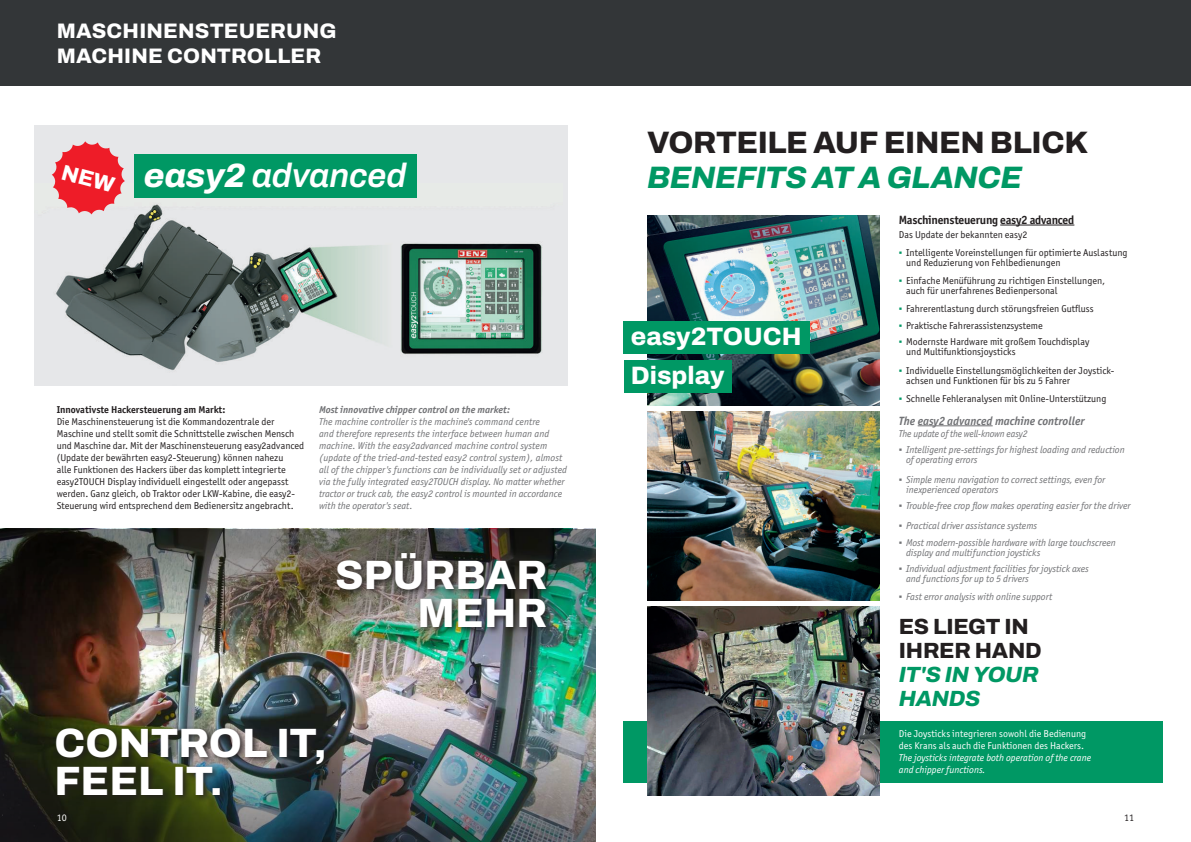
<style>
.page{position:relative;width:1191px;height:842px;background:#fff}
.page>*{position:absolute;margin:0;border:0;box-sizing:border-box;transform-origin:0 0}
.t1{font:800 41px/38.7px "Archivo";letter-spacing:.005em;color:#fff}
.t2{font:italic 600 33.7px "Archivo";color:#fff}
.t3{font:800 31px "Archivo";letter-spacing:-.01em;color:#231f20}
.t4{font:italic 600 31px "Archivo";letter-spacing:-.015em;color:#009864}
.t5{font:800 25.2px/39px "Archivo";color:#fff}
.t6{font:800 22px/24px "Archivo";letter-spacing:-.01em;color:#231f20}
.t7{font:italic 600 22px/24px "Archivo";letter-spacing:-.02em;color:#009864}
.t8{font:800 21px/25px "Archivo";letter-spacing:.01em;color:#fff}
.t9{font:italic 700 12px "Officina Sans ITC Pro";color:#717275}
.t10{font:700 12px "Officina Sans ITC Pro";letter-spacing:-.02em;color:#231f20}
.t11{font:10px/12px "Officina Sans ITC Pro";color:#231f20}
.t12{font:italic 10px/12px "Officina Sans ITC Pro";color:#717275}
.t13{font:10px/12px "Officina Sans ITC Pro";color:#fff}
.t14{font:italic 10px/12px "Officina Sans ITC Pro";color:#fff}
.t15{font:italic 700 10px "Officina Sans ITC Pro";color:#717275}
.t16{font:700 10px "Officina Sans ITC Pro";color:#231f20}
.s1{font-family:"Arial";color:#009864}
.s2{font-family:"Arial";font-style:normal}
</style>
<div class="page">
<div style="left:624px;top:721px;width:539px;height:61px;background:#009864"></div>
<div style="left:0;top:0;width:1191px;height:85px;background:#333638"></div>
<hr style="left:1000px;top:225px;width:74px;height:1px;background:#231f20">
<hr style="left:917px;top:425px;width:75px;height:1px;background:#717275">
<img style="left:647px;top:607px;width:232px;height:188px">
<div style="left:34px;top:126px;width:533px;height:260px;background:#e6e7e9"></div>
<img style="left:56px;top:184px;width:486px;height:187px">
<img style="left:0;top:654px;width:595px;height:50px">
<img style="left:0;top:704px;width:595px;height:138px">
<img style="left:0;top:529px;width:595px;height:125px">
<div style="left:53px;top:725px;width:279px;height:79px;background:#231f20;opacity:.89"></div>
<div style="left:334px;top:549px;width:220px;height:86px;background:#231f20;opacity:.89"></div>
<img style="left:647px;top:412px;width:232px;height:188px">
<img style="left:647px;top:215px;width:232px;height:190px">
<div style="left:134px;top:155px;width:282px;height:43px;background:#009864"></div>
<div style="left:624px;top:321px;width:186px;height:32px;background:#009864"></div>
<div style="left:624px;top:360px;width:107px;height:32px;background:#009864"></div>
<svg style="left:52px;top:141px;width:73px;height:73px"></svg>
<h3 class="t8" style="left:57px;top:18px;width:281px">MASCHINENSTEUERUNG<br>MACHINE CONTROLLER</h3>
<h2 class="t2" style="left:144px;top:150px;width:264px">easy2 advanced</h2>
<p class="t16" style="left:57px;top:403px;width:170px">Innovativste Hackersteuerung am Markt:</p>
<p class="t11" style="left:57px;top:415px;width:249px">Die Maschinensteuerung ist die Kommandozentrale der Maschine und stellt somit die Schnittstelle zwischen Mensch und Maschine dar. Mit der Maschinensteuerung easy2advanced (Update der bewährten easy2-Steuerung) können nahezu<br>alle Funktionen des Hackers über das komplett integrierte easy2TOUCH Display individuell eingestellt oder angepasst werden. Ganz gleich, ob Traktor oder LKW-Kabine, die easy2- Steuerung wird entsprechend dem Bedienersitz angebracht.</p>
<p class="t15" style="left:319px;top:403px;width:192px">Most innovative chipper control on the market:</p>
<p class="t12" style="left:319px;top:415px;width:250px">The machine controller is the machine's command centre<br>and therefore represents the interface between human and machine. With the easy2advanced machine control system (update of the tried-and-tested easy2 control system), almost all of the chipper's functions can be individually set or adjusted via the fully integrated easy2TOUCH display. No matter whether tractor or truck cab, the easy2 control is mounted in accordance with the operator's seat.</p>
<h1 class="t1" style="left:335px;top:555px;width:213px;text-align:right">SPÜRBAR<br>MEHR</h1>
<h1 class="t1" style="left:55px;top:723px;width:274px">CONTROL IT,<br>FEEL IT.</h1>
<h3 class="t3" style="left:647px;top:119px;width:442px">VORTEILE AUF EINEN BLICK</h3>
<h3 class="t4" style="left:647px;top:154px;width:376px">BENEFITS AT A GLANCE</h3>
<h3 class="t5" style="left:631px;top:316px;width:172px">easy2TOUCH<br>Display</h3>
<p class="t10" style="left:899px;top:212px;width:177px">Maschinensteuerung easy2 advanced</p>
<p class="t11" style="left:899px;top:228px;width:130px">Das Update der bekannten easy2</p>
<p class="t11" style="left:906px;top:247px;width:223px;line-height:10px;text-indent:-7px"><span class="s1">▪</span> Intelligente Voreinstellungen für optimierte Auslastung und Reduzierung von Fehlbedienungen</p>
<p class="t11" style="left:906px;top:276px;width:200px;line-height:10px;text-indent:-7px"><span class="s1">▪</span> Einfache Menüführung zu richtigen Einstellungen, auch für unerfahrenes Bedienpersonal</p>
<p class="t11" style="left:899px;top:303px;width:196px"><span class="s1">▪</span> Fahrerentlastung durch störungsfreien Gutfluss</p>
<p class="t11" style="left:899px;top:319px;width:145px"><span class="s1">▪</span> Praktische Fahrerassistenzsysteme</p>
<p class="t11" style="left:906px;top:337px;width:185px;line-height:10px;text-indent:-7px"><span class="s1">▪</span> Modernste Hardware mit großem Touchdisplay und Multifunktionsjoysticks</p>
<p class="t11" style="left:906px;top:365px;width:210px;line-height:10px;text-indent:-7px"><span class="s1">▪</span> Individuelle Einstellungsmöglichkeiten der Joystick&shy;achsen und Funktionen für bis zu 5 Fahrer</p>
<p class="t11" style="left:899px;top:392px;width:209px"><span class="s1">▪</span> Schnelle Fehleranalysen mit Online-Unterstützung</p>
<p class="t9" style="left:899px;top:413px;width:187px">The easy2 advanced machine controller</p>
<p class="t12" style="left:899px;top:427px;width:130px">The update of the well-known easy2</p>
<p class="t12" style="left:906px;top:445px;width:220px;line-height:10px;text-indent:-7px"><span class="s2">▪</span> Intelligent pre-settings for highest loading and reduction of operating errors</p>
<p class="t12" style="left:906px;top:474px;width:201px;line-height:10px;text-indent:-7px"><span class="s2">▪</span> Simple menu navigation to correct settings, even for inexperienced operators</p>
<p class="t12" style="left:899px;top:500px;width:233px"><span class="s2">▪</span> Trouble-free crop flow makes operating easier for the driver</p>
<p class="t12" style="left:899px;top:520px;width:140px"><span class="s2">▪</span> Practical driver assistance systems</p>
<p class="t12" style="left:906px;top:537px;width:211px;line-height:10px;text-indent:-7px"><span class="s2">▪</span> Most modern-possible hardware with large touchscreen display and multifunction joysticks</p>
<p class="t12" style="left:906px;top:564px;width:184px;line-height:10px;text-indent:-7px"><span class="s2">▪</span> Individual adjustment facilities for joystick axes and functions for up to 5 drivers</p>
<p class="t12" style="left:899px;top:591px;width:155px"><span class="s2">▪</span> Fast error analysis with online support</p>
<h3 class="t6" style="left:899px;top:615px;width:144px">ES LIEGT IN<br>IHRER HAND</h3>
<h3 class="t7" style="left:899px;top:663px;width:141px">IT'S IN YOUR<br>HANDS</h3>
<p class="t13" style="left:899px;top:727px;width:189px">Die Joysticks integrieren sowohl die Bedienung des Krans als auch die Funktionen des Hackers.</p>
<p class="t14" style="left:899px;top:752px;width:194px">The joysticks integrate both operation of the crane and chipper functions.</p>
<p class="t13" style="left:57px;top:811px;width:12px">10</p>
<p class="t11" style="left:1124px;top:811px;width:11px">11</p>
</div>
